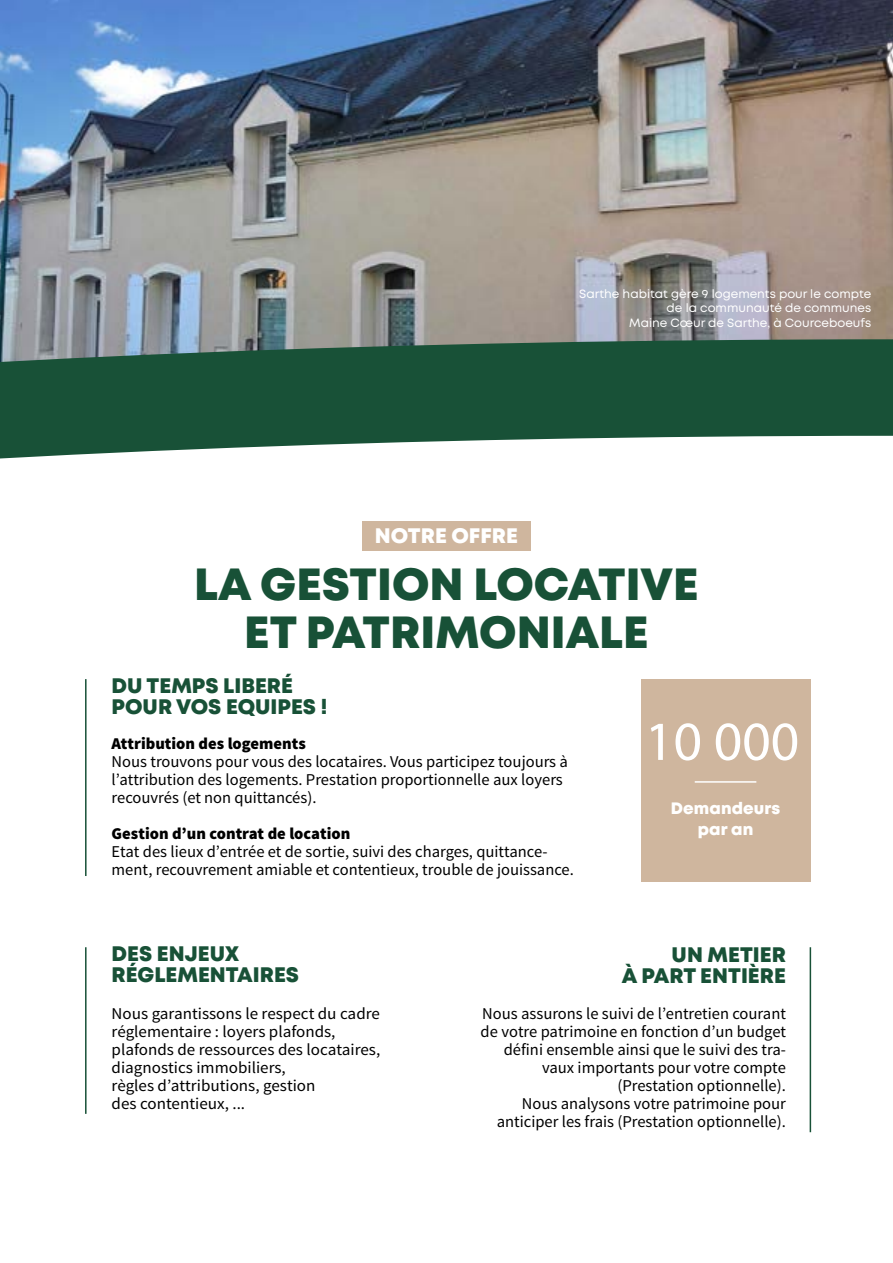
<style>
.page{position:relative;width:893px;height:1263px;background:#fff}
.page>*{position:absolute;margin:0;border:0;box-sizing:border-box;transform-origin:0 0}
.t1{font:55.5px "Myriad Pro";color:#fff}
.t2{font:800 45px/48px "Mont";color:#185137;text-align:center}
.t3{font:800 21px/21px "Mont";color:#185137}
.t4{font:800 21px "Mont";color:#fff}
.t5{font:16.5px/18px "Source Sans Pro";color:#000}
.t6{font:900 16.5px "Source Sans Pro";color:#000}
.t7{font:800 16.5px/20.7px "Mont";letter-spacing:.005em;color:#fff;text-align:center}
.t8{font:12px/14.4px "Mont";color:#fff;text-align:right}
</style>
<div class="page">
<img style="left:0;top:0;width:893px;height:339px">
<svg style="left:0;top:339px;width:893px;height:120px;background:#3e6c57"></svg>
<div style="left:362px;top:521px;width:169px;height:29px;background:#cfb69e"></div>
<hr style="left:810px;top:947px;width:1px;height:185px;background:#185137">
<hr style="left:85px;top:679px;width:2px;height:197px;background:#185137">
<div style="left:641px;top:679px;width:169px;height:203px;background:#cfb69e"></div>
<hr style="left:695px;top:781px;width:61px;height:2px;background:#fff">
<hr style="left:85px;top:947px;width:2px;height:167px;background:#185137">
<p class="t8" style="left:579px;top:286px;width:293px">Sarthe habitat gère 9 logements pour le compte de la communauté de communes<br>Maine Cœur de Sarthe, à Courceboeufs</p>
<p class="t4" style="left:375px;top:522px;width:145px">NOTRE OFFRE</p>
<h2 class="t2" style="left:194px;top:560px;width:506px">LA GESTION LOCATIVE<br>ET PATRIMONIALE</h2>
<p class="t3" style="left:112px;top:676px;width:217px">DU TEMPS LIBERÉ<br>POUR VOS EQUIPES !</p>
<p class="t6" style="left:112px;top:732px;width:196px">Attribution des logements</p>
<p class="t5" style="left:112px;top:752px;width:458px">Nous trouvons pour vous des locataires. Vous participez toujours à l’attribution des logements. Prestation proportionnelle aux loyers recouvrés (et non quittancés).</p>
<p class="t6" style="left:112px;top:822px;width:240px">Gestion d’un contrat de location</p>
<p class="t5" style="left:112px;top:842px;width:464px">Etat des lieux d’entrée et de sortie, suivi des charges, quittance&shy;ment, recouvrement amiable et contentieux, trouble de jouissance.</p>
<h1 class="t1" style="left:645px;top:707px;width:156px">10 000</h1>
<p class="t7" style="left:671px;top:798px;width:111px">Demandeurs par an</p>
<p class="t3" style="left:112px;top:944px;width:189px">DES ENJEUX<br>RÉGLEMENTAIRES</p>
<p class="t5" style="left:112px;top:1004px;width:270px">Nous garantissons le respect du cadre réglementaire : loyers plafonds, plafonds de ressources des locataires, diagnostics immobiliers,<br>règles d’attributions, gestion<br>des contentieux, ...</p>
<p class="t3" style="left:622px;top:945px;width:165px;text-align:right">UN METIER<br>À PART ENTIÈRE</p>
<p class="t5" style="left:481px;top:1004px;width:307px;text-align:right">Nous assurons le suivi de l’entretien courant de votre patrimoine en fonction d’un budget défini ensemble ainsi que le suivi des tra&shy;vaux importants pour votre compte (Prestation optionnelle).<br>Nous analysons votre patrimoine pour anticiper les frais (Prestation optionnelle).</p>
</div>
